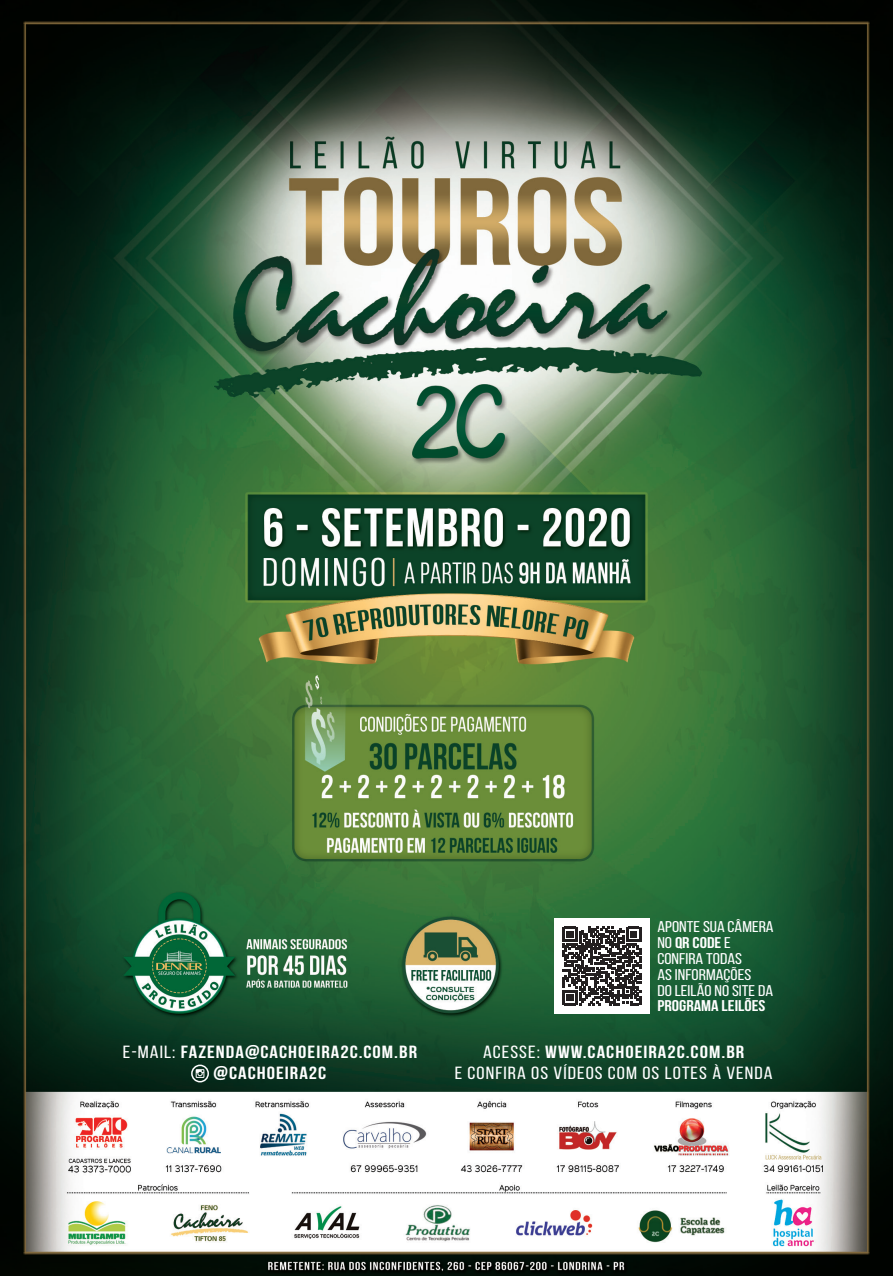
<style>
.page{position:relative;width:893px;height:1276px;background:#fff}
.page>*{position:absolute;margin:0;border:0;box-sizing:border-box;transform-origin:0 0}
.t1{font:700 17.7px "Bebas Neue";letter-spacing:.05em;color:#fff;scale:1.19 1}
.t2{font:17.7px "Bebas Neue";letter-spacing:.05em;color:#fff;scale:1.19 1}
.t3{font:15.6px/15.9px "Bebas Neue";color:#fff;scale:1.19 1}
.t4{font:700 15.6px "Bebas Neue";color:#fff;scale:1.19 1}
.s1{font-weight:400}
.s2{font-weight:700}
</style>
<div class="page">
<img style="left:0;top:0;width:893px;height:1276px">
<div style="left:191px;top:1064px;width:18px;height:18px;border:2px solid #fff;border-radius:50%"></div>
<svg style="left:196px;top:1069px;width:8px;height:9px"></svg>
<div style="left:554px;top:918px;width:96px;height:95px;background:#fff"></div>
<svg style="left:562px;top:926px;width:79px;height:79px"></svg>
<p class="t1" style="left:123px;top:1042px;width:249px"><span class="s1">E-MAIL:</span> FAZENDA@CACHOEIRA2C.COM.BR</p>
<p class="t1" style="left:214px;top:1063px;width:96px">@CACHOEIRA2C</p>
<p class="t3" style="left:657px;top:918px;width:99px">APONTE SUA CÂMERA<br>NO <span class="s2">QR CODE</span> E</p>
<p class="t3" style="left:657px;top:950px;width:73px">CONFIRA TODAS</p>
<p class="t3" style="left:657px;top:966px;width:80px">AS INFORMAÇÕES</p>
<p class="t3" style="left:657px;top:982px;width:99px">DO LEILÃO NO SITE DA</p>
<p class="t4" style="left:657px;top:997px;width:92px">PROGRAMA LEILÕES</p>
<p class="t1" style="left:483px;top:1042px;width:221px"><span class="s1">ACESSE:</span> WWW.CACHOEIRA2C.COM.BR</p>
<p class="t2" style="left:455px;top:1063px;width:269px">E CONFIRA OS VÍDEOS COM OS LOTES À VENDA</p>
</div>
